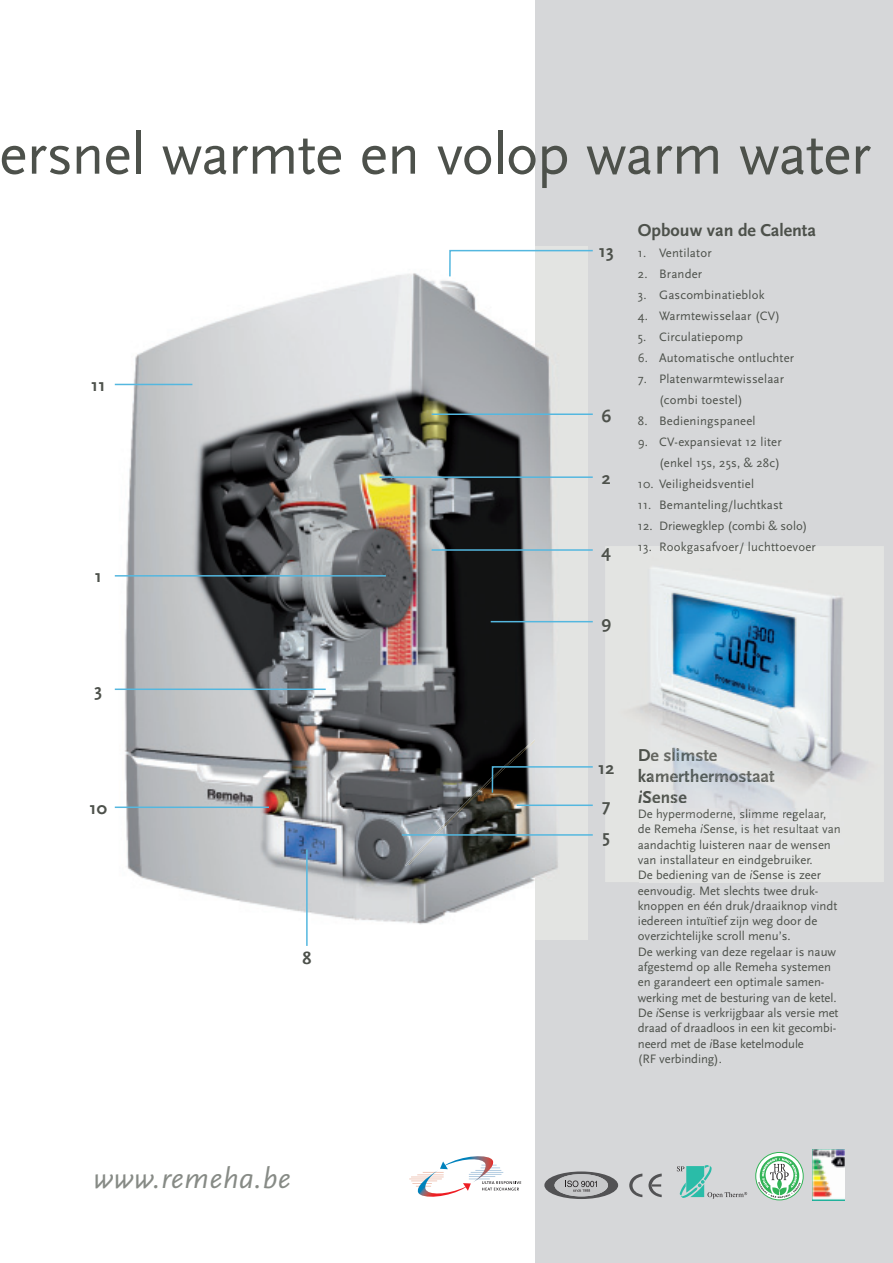
<style>
.page{position:relative;width:893px;height:1263px;background:#fff}
.page>*{position:absolute;margin:0;border:0;box-sizing:border-box;transform-origin:0 0}
.t1{font:60px "Scala Sans";letter-spacing:-.02em;color:#4d514b}
.t2{font:italic 30px "Scala Sans";letter-spacing:.02em;color:#878b86}
.t3{font:700 18px/21px "Scala Sans";color:#4d514b}
.t4{font:12.75px/15.3px "Scala Sans";color:#4d514b}
.s1{color:#656761}
.s2{color:#666964}
.s3{color:#676963}
.s4{color:#525e60}
.s5{color:#686a64}
.s6{color:#5e615b}
.s7{color:#545d5b}
.s8{color:#515a59}
.s9{color:#50595a}
.s10{color:#62655f}
.s11{color:#61645e}
.s12{font-style:italic}
.s13{color:#545851}
.s14{color:#555952}
.s15{color:#505551}
.s16{color:#51554f}
.s17{color:#50544d}
.s18{color:#50544e}
.s19{color:#505550}
.s20{color:#51564f}
.s21{color:#50554f}
.s22{color:#50544f}
.s23{color:#484b46}
.s24{color:#4a4e49}
.s25{color:#515752}
.s26{color:#505651}
.s27{color:#575b54}
.s28{color:#565b54}
.s29{color:#565953}
.s30{color:#4e524b}
.s31{color:#4e524d}
.s32{font-style:italic;color:#50534d}
.s33{color:#50534d}
.s34{color:#4f534e}
.s35{color:#525650}
.s36{color:#52564f}
.s37{color:#4e514b}
.s38{color:#4e534d}
.s39{color:#4d524c}
.s40{color:#4f534d}
.s41{color:#50554e}
</style>
<div class="page">
<div style="left:536px;top:0;width:357px;height:1263px;background:#d6d7d9"></div>
<img style="left:114px;top:246px;width:474px;height:693px">
<img style="left:405px;top:739px;width:131px;height:127px">
<img style="left:408px;top:739px;width:128px;height:126px">
<svg style="left:544px;top:1171px;width:74px;height:28px"></svg>
<svg style="left:677px;top:1165px;width:70px;height:33px"></svg>
<svg style="left:629px;top:1173px;width:13px;height:24px"></svg>
<svg style="left:648px;top:1173px;width:14px;height:24px"></svg>
<svg style="left:756px;top:1152px;width:47px;height:48px"></svg>
<div style="left:756px;top:1152px;width:47px;height:48px;border:1px solid #32b457;border-radius:50%"></div>
<svg style="left:758px;top:1156px;width:42px;height:42px;background:#abd5b7"></svg>
<hr style="left:432px;top:413px;width:161px;height:2px;background:#54b7df">
<hr style="left:379px;top:476px;width:214px;height:2px;background:#54b7df">
<hr style="left:432px;top:549px;width:161px;height:2px;background:#54b7df">
<svg style="left:491px;top:765px;width:102px;height:29px"></svg>
<svg style="left:448px;top:249px;width:145px;height:29px"></svg>
<hr style="left:491px;top:621px;width:102px;height:1px;background:#54b7df">
<hr style="left:402px;top:834px;width:191px;height:2px;background:#54b7df">
<hr style="left:115px;top:688px;width:211px;height:2px;background:#54b7df">
<hr style="left:115px;top:806px;width:154px;height:2px;background:#54b7df">
<hr style="left:115px;top:575px;width:271px;height:2px;background:#54b7df">
<hr style="left:115px;top:384px;width:77px;height:1px;background:#54b7df">
<hr style="left:517px;top:804px;width:76px;height:2px;background:#54b7df">
<hr style="left:306px;top:849px;width:2px;height:97px;background:#54b7df">
<img style="left:605px;top:546px;width:279px;height:336px">
<img style="left:639px;top:546px;width:177px;height:8px">
<img style="left:639px;top:747px;width:78px;height:14px">
<img style="left:639px;top:768px;width:136px;height:14px">
<svg style="left:639px;top:790px;width:3px;height:13px"></svg>
<img style="left:643px;top:791px;width:48px;height:12px">
<img style="left:639px;top:809px;width:187px;height:12px">
<img style="left:638px;top:824px;width:59px;height:9px">
<svg style="left:701px;top:824px;width:2px;height:9px"></svg>
<div style="left:704px;top:824px;width:137px;height:11px;background:#e1e2e2"></div>
<div style="left:638px;top:839px;width:193px;height:13px;background:#e3e4e3"></div>
<div style="left:638px;top:854px;width:175px;height:13px;background:#e3e4e3"></div>
<img style="left:639px;top:870px;width:107px;height:12px">
<svg style="left:750px;top:870px;width:2px;height:9px"></svg>
<img style="left:753px;top:871px;width:68px;height:8px">
<svg style="left:605px;top:802px;width:5px;height:13px"></svg>
<svg style="left:605px;top:548px;width:6px;height:12px"></svg>
<svg style="left:605px;top:764px;width:9px;height:9px"></svg>
<svg style="left:605px;top:619px;width:6px;height:13px"></svg>
<svg style="left:605px;top:833px;width:4px;height:12px"></svg>
<hr style="left:409px;top:1178px;width:33px;height:1px;background:#f0c9bb">
<svg style="left:411px;top:1156px;width:110px;height:41px"></svg>
<img style="left:812px;top:1149px;width:32px;height:51px">
<h1 class="t1" style="left:-1px;top:124px;width:873px">ersnel warmte en volop warm water</h1>
<h3 class="t3" style="left:638px;top:221px;width:180px">Opbouw van de Calenta</h3>
<p class="t4" style="left:638px;top:245px;width:75px">1. Ventilator</p>
<p class="t4" style="left:638px;top:266px;width:66px">2. Brander</p>
<p class="t4" style="left:638px;top:287px;width:128px">3. Gascombinatieblok</p>
<p class="t4" style="left:638px;top:308px;width:144px">4. Warmtewisselaar (CV)</p>
<p class="t4" style="left:638px;top:329px;width:107px">5. Circulatiepomp</p>
<p class="t4" style="left:638px;top:350px;width:158px">6. Automatische ontluchter</p>
<p class="t4" style="left:659px;top:368px;width:127px;line-height:21px;text-indent:-21px">7. Platenwarmtewisselaar (combi toestel)</p>
<p class="t4" style="left:638px;top:413px;width:119px">8. Bedieningspaneel</p>
<p class="t4" style="left:638px;top:431px;width:145px;line-height:21px;text-align:right">9. CV-expansievat 12 liter (enkel 15s, 25s, &amp; 28c)</p>
<p class="t4" style="left:638px;top:476px;width:118px">10. Veiligheidsventiel</p>
<p class="t4" style="left:638px;top:497px;width:147px">11. Bemanteling/luchtkast</p>
<p class="t4" style="left:638px;top:518px;width:171px">12. Driewegklep (combi &amp; solo)</p>
<h3 class="t3" style="left:599px;top:242px;width:17px">13</h3>
<h3 class="t3" style="left:91px;top:376px;width:16px">11</h3>
<h3 class="t3" style="left:601px;top:407px;width:11px">6</h3>
<h3 class="t3" style="left:602px;top:469px;width:10px">2</h3>
<h3 class="t3" style="left:95px;top:567px;width:9px">1</h3>
<h3 class="t3" style="left:94px;top:681px;width:9px">3</h3>
<h3 class="t3" style="left:89px;top:799px;width:19px">10</h3>
<h3 class="t3" style="left:302px;top:948px;width:10px">8</h3>
<h2 class="t2" style="left:94px;top:1166px;width:199px">www.remeha.be</h2>
<h3 class="t3" style="left:601px;top:542px;width:11px">4</h3>
<h3 class="t3" style="left:601px;top:613px;width:11px">9</h3>
<p class="t4" style="left:638px;top:539px;width:179px">13. Rookgasafvoer/ luchttoevoer</p>
<h3 class="t3" style="left:598px;top:758px;width:18px">12</h3>
<h3 class="t3" style="left:602px;top:796px;width:10px">7</h3>
<h3 class="t3" style="left:602px;top:826px;width:9px">5</h3>
<h3 class="t3" style="left:638px;top:746px;width:138px">D<span class="s1">e</span> <span class="s2">s</span><span class="s3">li</span><span class="s4">ms</span><span class="s5">te </span>ka<span class="s6">me</span><span class="s7">rthe</span><span class="s8">rm</span><span class="s9">os</span><span class="s10">ta</span><span class="s11">at </span><span class="s12">i</span>S<span class="s13">e</span><span class="s14">ns</span><span class="s15">e</span></h3>
<p class="t4" style="left:638px;top:806px;width:204px">De <span class="s16">h</span><span class="s17">yp</span><span class="s18">er</span><span class="s16">mo</span><span class="s19">d</span><span class="s20">ern</span><span class="s21">e,</span> <span class="s22">s</span><span class="s23">li</span><span class="s24">mm</span><span class="s25">e</span> <span class="s26">re</span><span class="s15">g</span><span class="s14">e</span><span class="s27">la</span><span class="s28">ar</span><span class="s29">, </span>de <span class="s30">Rem</span><span class="s31">eha</span> <span class="s32">i</span><span class="s33">Sense,</span> <span class="s17">is</span> <span class="s34">he</span><span class="s16">t</span> <span class="s18">re</span><span class="s16">su</span><span class="s35">ltaat</span> <span class="s36">van </span>aandac<span class="s30">htig</span> <span class="s37">lui</span><span class="s30">ster</span><span class="s38">en</span> <span class="s39">n</span><span class="s31">aa</span><span class="s40">r</span> <span class="s33">de</span> <span class="s40">w</span><span class="s17">ense</span><span class="s41">n </span>van installateur en <span class="s37">ei</span><span class="s30">ndgebruiker.<br></span>De bediening van de <span class="s12">i</span>Sense is zeer</p>
<p class="t4" style="left:638px;top:883px;width:202px">eenvoudig. Met slechts twee druk&shy;knoppen en één druk/draaiknop vindt iedereen intuïtief zijn weg door de overzichtelijke scroll menu’s.<br>De werking van deze regelaar is nauw afgestemd op alle Remeha systemen en garandeert een optimale samen&shy;werking met de besturing van de ketel.<br>De <span class="s12">i</span>Sense is verkrijgbaar als versie met draad of draadloos in een kit gecombi&shy;neerd met de <span class="s12">i</span>Base ketelmodule<br>(RF verbinding).</p>
</div>
